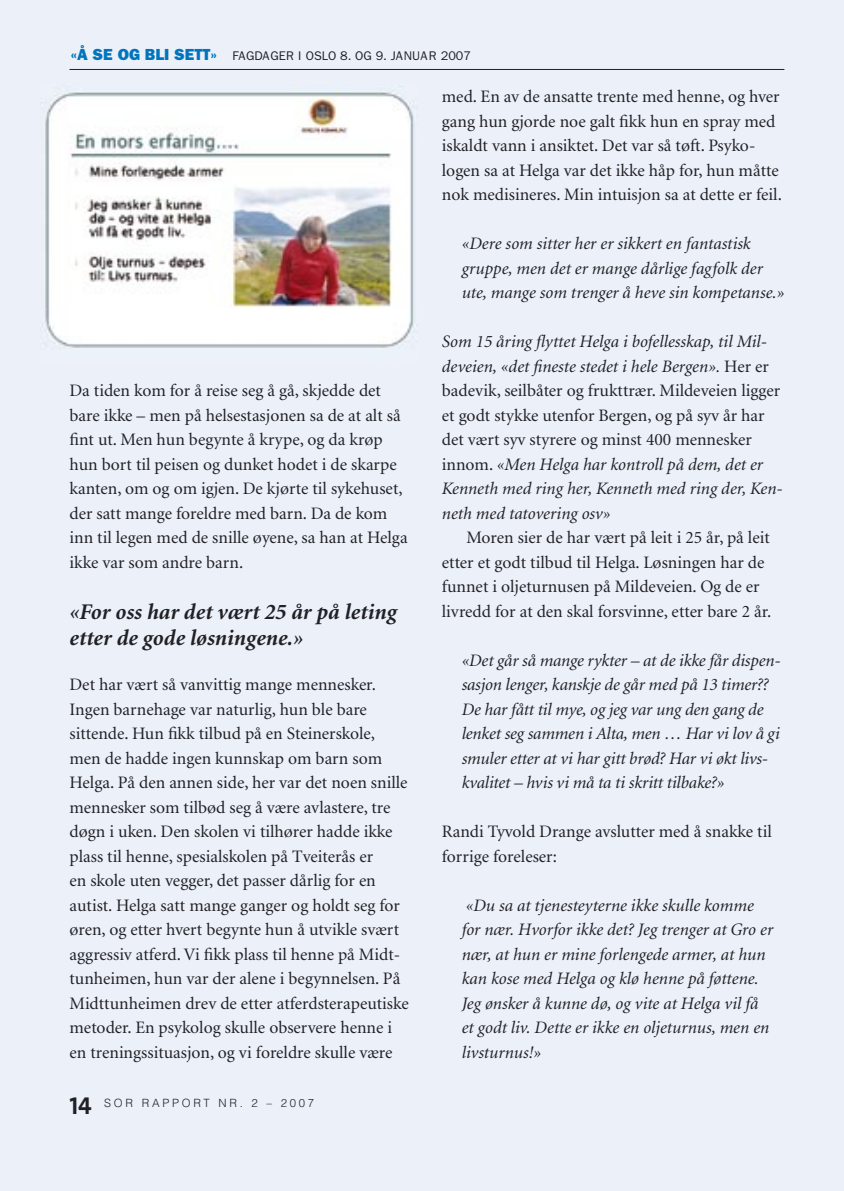
<style>
.page{position:relative;width:844px;height:1191px;background:#fff}
.page>*{position:absolute;margin:0;border:0;box-sizing:border-box;transform-origin:0 0}
.t1{font:24.5px "The Sans Bold Caps";color:#212125}
.Sitat{font:italic 700 22.4px/26.2px "Minion";color:#212125}
.Brødtekst{font:17.5px/24.5px "Minion";color:#212125}
.Sitat_kursiv{font:italic 17.5px/24.5px "Minion";color:#212125}
.Brødtekst_innrykk{font:17.5px/24.5px "Minion";color:#212125}
.Brødtekst-2{font:italic 17.5px/24.5px "Minion";color:#212125}
.t2{font:12.6px "Franklin Gothic";color:#212125}
.t3{font:300 11.38px "Helvetica";letter-spacing:.24em;color:#212125}
.s1{font-weight:800;font-size:16.1px;color:#0075bd}
.s2{font-style:normal}
</style>
<div class="page">
<div style="left:0;top:0;width:843px;height:1191px;background:#ebf0f9"></div>
<hr style="left:69px;top:69px;width:715px;height:1px;background:#212125">
<hr style="left:843px;top:0;width:1px;height:1191px;background:#ebf0f9">
<img style="left:45px;top:86px;width:369px;height:262px">
<p class="t2" style="left:70px;top:49px;width:402px"><span class="s1">«Å SE OG BLI SETT»</span> FAGDAGER I OSLO 8. OG 9. JANUAR 2007</p>
<p class="Brødtekst_innrykk" style="left:69px;top:379px;width:339px">Da tiden kom for å reise seg å gå, skjedde det bare ikke – men på helsestasjonen sa de at alt så fint ut. Men hun begynte å krype, og da krøp hun bort til peisen og dunket hodet i de skarpe kanten, om og om igjen. De kjørte til sykehuset, der satt mange foreldre med barn. Da de kom inn til legen med de snille øyene, sa han at Helga ikke var som andre barn.</p>
<p class="Sitat" style="left:69px;top:599px;width:329px">«For oss har det vært 25 år på leting etter de gode løsningene.»</p>
<p class="Brødtekst" style="left:69px;top:673px;width:340px">Det har vært så vanvittig mange mennesker.<br>Ingen barnehage var naturlig, hun ble bare sittende. Hun fikk tilbud på en Steinerskole, men de hadde ingen kunnskap om barn som Helga. På den annen side, her var det noen snille mennesker som tilbød seg å være avlastere, tre døgn i uken. Den skolen vi tilhører hadde ikke plass til henne, spesialskolen på Tveiterås er<br>en skole uten vegger, det passer dårlig for en autist. Helga satt mange ganger og holdt seg for øren, og etter hvert begynte hun å utvikle svært aggressiv atferd. Vi fikk plass til henne på Midt&shy;tunheimen, hun var der alene i begynnelsen. På Midttunheimen drev de etter atferdsterapeutiske metoder. En psykolog skulle observere henne i en treningssituasjon, og vi foreldre skulle være</p>
<h1 class="t1" style="left:69px;top:1085px;width:24px">14</h1>
<p class="t3" style="left:104px;top:1095px;width:211px">SOR RAPPORT NR. 2 – 2007</p>
<p class="Brødtekst" style="left:441px;top:85px;width:341px">med. En av de ansatte trente med henne, og hver gang hun gjorde noe galt fikk hun en spray med iskaldt vann i ansiktet. Det var så tøft. Psyko&shy;logen sa at Helga var det ikke håp for, hun måtte nok medisineres. Min intuisjon sa at dette er feil.</p>
<p class="Sitat_kursiv" style="left:461px;top:232px;width:324px">«Dere som sitter her er sikkert en fantastisk gruppe, men det er mange dårlige fagfolk der ute, mange som trenger å heve sin kompetanse.»</p>
<p class="Brødtekst-2" style="left:441px;top:330px;width:342px">Som 15 åring flyttet Helga i bofellesskap, til Mil&shy;deveien, «det fineste stedet i hele Bergen». <span class="s2">Her er badevik, seilbåter og frukttrær. Mildeveien ligger et godt stykke utenfor Bergen, og på syv år har det vært syv styrere og minst 400 mennesker innom.</span> «Men Helga har kontroll på dem, det er Kenneth med ring her, Kenneth med ring der, Ken&shy;neth med tatovering osv»</p>
<p class="Brødtekst_innrykk" style="left:441px;top:526px;width:331px;text-indent:24px">Moren sier de har vært på leit i 25 år, på leit etter et godt tilbud til Helga. Løsningen har de funnet i oljeturnusen på Mildeveien. Og de er livredd for at den skal forsvinne, etter bare 2 år.</p>
<p class="Sitat_kursiv" style="left:461px;top:648px;width:320px">«Det går så mange rykter – at de ikke får dispen&shy;sasjon lenger, kanskje de går med på 13 timer??<br>De har fått til mye, og jeg var ung den gang de lenket seg sammen i Alta, men … Har vi lov å gi smuler etter at vi har gitt brød? Har vi økt livs&shy;kvalitet – hvis vi må ta ti skritt tilbake?»</p>
<p class="Brødtekst" style="left:441px;top:820px;width:331px">Randi Tyvold Drange avslutter med å snakke til forrige foreleser:</p>
<p class="Sitat_kursiv" style="left:461px;top:893px;width:313px">«Du sa at tjenesteyterne ikke skulle komme<br>for nær. Hvorfor ikke det? Jeg trenger at Gro er nær, at hun er mine forlengede armer, at hun kan kose med Helga og klø henne på føttene.<br>Jeg ønsker å kunne dø, og vite at Helga vil få et godt liv. Dette er ikke en oljeturnus, men en livsturnus!»</p>
</div>
